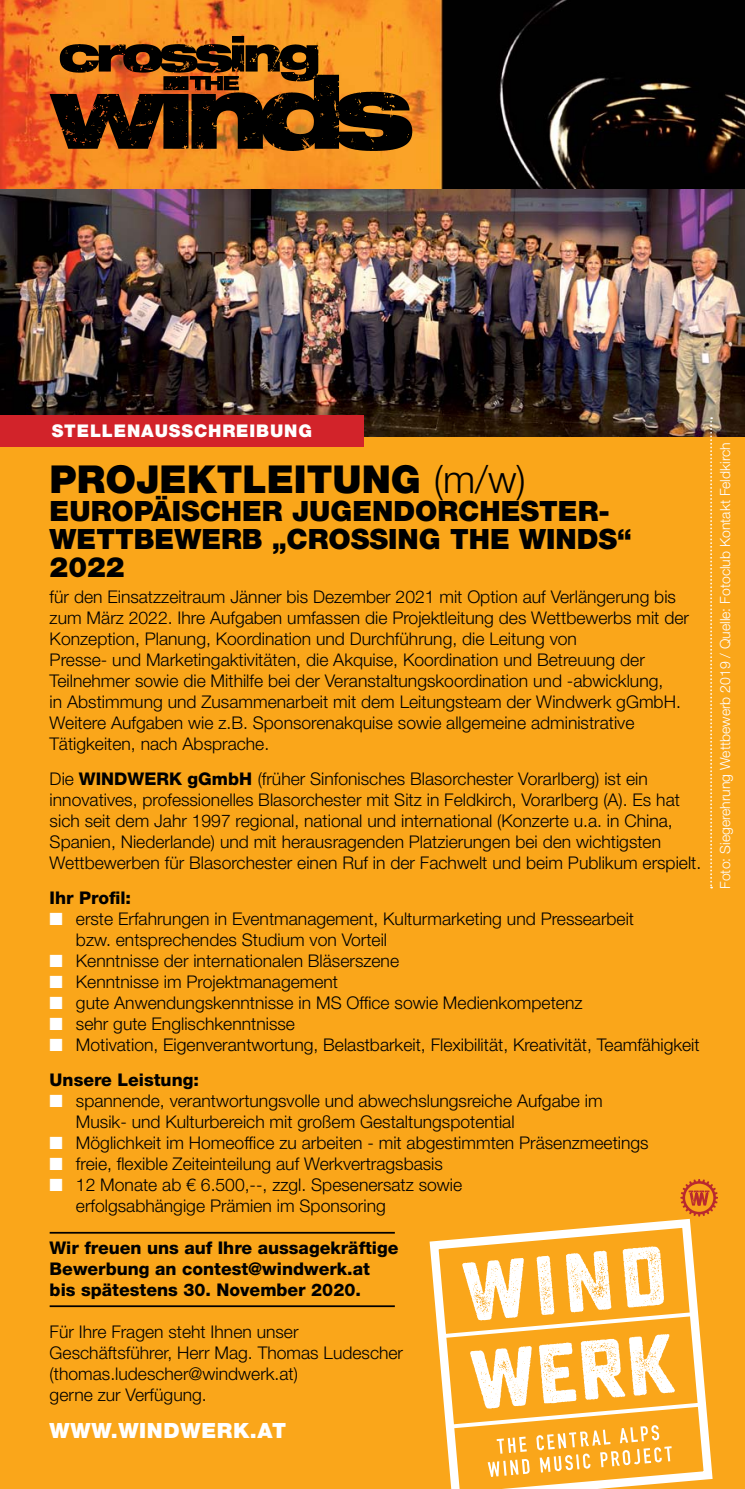
<style>
.page{position:relative;width:745px;height:1489px;background:#fff}
.page>*{position:absolute;margin:0;border:0;box-sizing:border-box;transform-origin:0 0}
.t1{font:900 38.5px "Helvetica Neue LT Std";color:#000}
.t2{font:900 28px/28px "Helvetica Neue LT Std";color:#000}
.t3{font:900 21px "Helvetica Neue LT Std";letter-spacing:.03em;color:#fff}
.t4{font:300 17.5px/21px "Helvetica Neue LT Std";color:#000}
.t5{font:800 17.5px/21px "Helvetica Neue LT Std";color:#000}
.t6{font:900 17.5px "Helvetica Neue LT Std";letter-spacing:.05em;color:#fff}
.t7{font:300 14px "Helvetica Neue LT Std";color:#fff}
.s1{font-weight:300}
.s2{font-weight:800}
.s3{color:#fff}
</style>
<div class="page">
<img style="left:0;top:0;width:744px;height:190px">
<svg style="left:50px;top:36px;width:362px;height:115px;background:#724111"></svg>
<div style="left:0;top:382px;width:744px;height:1106px;background:#faa61a"></div>
<img style="left:0;top:190px;width:744px;height:247px">
<svg style="left:680px;top:1179px;width:37px;height:36px"></svg>
<svg style="left:429px;top:1218px;width:284px;height:270px"></svg>
<svg style="left:440px;top:1246px;width:269px;height:230px"></svg>
<hr style="left:50px;top:1231px;width:344px;height:2px;background:#000">
<hr style="left:50px;top:1305px;width:344px;height:1px;background:#000">
<svg style="left:709px;top:417px;width:2px;height:471px"></svg>
<div style="left:0;top:415px;width:363px;height:31px;background:#d2232a"></div>
<p class="t6" style="left:52px;top:421px;width:262px">STELLENAUSSCHREIBUNG</p>
<h1 class="t1" style="left:50px;top:456px;width:477px">PROJEKTLEITUNG <span class="s1">(m/w)</span></h1>
<h2 class="t2" style="left:50px;top:496px;width:583px">EUROPÄISCHER JUGENDORCHESTER-<br>WETTBEWERB „CROSSING THE WINDS“<br>2022</h2>
<p class="t4" style="left:50px;top:586px;width:640px">für den Einsatzzeitraum Jänner bis Dezember 2021 mit Option auf Verlängerung bis zum März 2022. Ihre Aufgaben umfassen die Projektleitung des Wettbewerbs mit der Konzeption, Planung, Koordination und Durchführung, die Leitung von<br>Presse- und Marketingaktivitäten, die Akquise, Koordination und Betreuung der Teilnehmer sowie die Mithilfe bei der Veranstaltungskoordination und -abwicklung,<br>in Abstimmung und Zusammenarbeit mit dem Leitungsteam der Windwerk gGmbH.<br>Weitere Aufgaben wie z.B. Sponsorenakquise sowie allgemeine administrative Tätigkeiten, nach Absprache.</p>
<p class="t4" style="left:50px;top:768px;width:652px">Die <span class="s2">WINDWERK gGmbH</span> (früher Sinfonisches Blasorchester Vorarlberg) ist ein innovatives, professionelles Blasorchester mit Sitz in Feldkirch, Vorarlberg (A). Es hat sich seit dem Jahr 1997 regional, national und international (Konzerte u.a. in China, Spanien, Niederlande) und mit herausragenden Platzierungen bei den wichtigsten Wettbewerben für Blasorchester einen Ruf in der Fachwelt und beim Publikum erspielt.</p>
<p class="t5" style="left:50px;top:887px;width:83px">Ihr Profil:</p>
<p class="t4" style="left:76px;top:908px;width:559px;text-indent:-26px"><span class="s3">■</span> erste Erfahrungen in Eventmanagement, Kulturmarketing und Pressearbeit bzw. entsprechendes Studium von Vorteil</p>
<p class="t4" style="left:50px;top:950px;width:351px"><span class="s3">■</span> Kenntnisse der internationalen Bläserszene</p>
<p class="t4" style="left:50px;top:971px;width:290px"><span class="s3">■</span> Kenntnisse im Projektmanagement</p>
<p class="t4" style="left:50px;top:992px;width:534px"><span class="s3">■</span> gute Anwendungskenntnisse in MS Office sowie Medienkompetenz</p>
<p class="t4" style="left:50px;top:1013px;width:247px"><span class="s3">■</span> sehr gute Englischkenntnisse</p>
<p class="t4" style="left:50px;top:1027px;width:651px;line-height:35px"><span class="s3">■</span> Motivation, Eigenverantwortung, Belastbarkeit, Flexibilität, Kreativität, Teamfähigkeit<br><span class="s2">Unsere Leistung:</span></p>
<p class="t4" style="left:76px;top:1090px;width:528px;text-indent:-26px"><span class="s3">■</span> spannende, verantwortungsvolle und abwechslungsreiche Aufgabe im<br>Musik- und Kulturbereich mit großem Gestaltungspotential</p>
<p class="t4" style="left:50px;top:1132px;width:600px"><span class="s3">■</span> Möglichkeit im Homeoffice zu arbeiten - mit abgestimmten Präsenzmeetings</p>
<p class="t4" style="left:50px;top:1153px;width:394px"><span class="s3">■</span> freie, flexible Zeiteinteilung auf Werkvertragsbasis</p>
<p class="t4" style="left:76px;top:1174px;width:387px;text-indent:-26px"><span class="s3">■</span> 12 Monate ab € 6.500,--, zzgl. Spesenersatz sowie erfolgsabhängige Prämien im Sponsoring</p>
<p class="t5" style="left:50px;top:1237px;width:350px">Wir freuen uns auf Ihre aussagekräftige<br>Bewerbung an contest@windwerk.at bis spätestens 30. November 2020.</p>
<p class="t4" style="left:50px;top:1321px;width:355px">Für Ihre Fragen steht Ihnen unser Geschäftsführer, Herr Mag. Thomas Ludescher (thomas.ludescher@windwerk.at)<br>gerne zur Verfügung.</p>
<p class="t3" style="left:50px;top:1418px;width:22px">WWW</p>
<p class="t3" style="left:111px;top:1418px;width:177px">.WINDWERK.AT</p>
<p class="t7" style="left:716px;top:888px;width:448px;rotate:-90deg">Foto: Siegerehrung Wettbewerb 2019 / Quelle: Fotoclub Kontakt Feldkirch</p>
</div>
